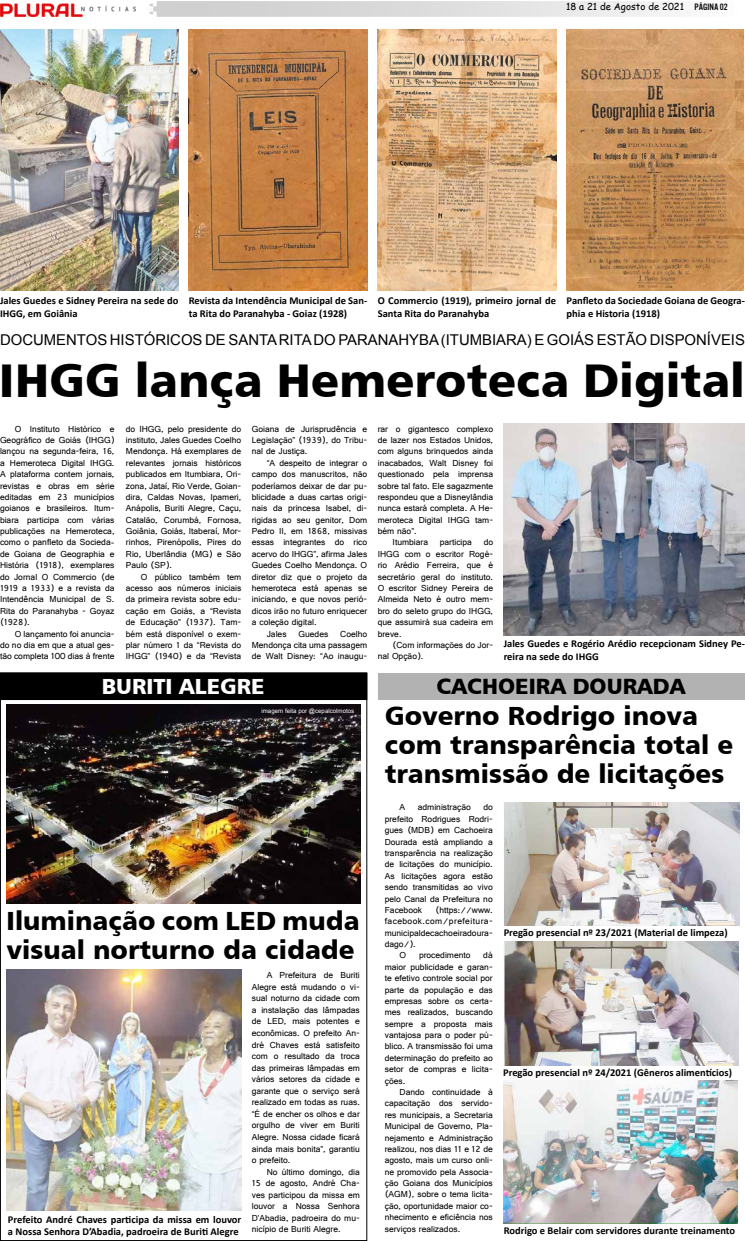
<style>
.page{position:relative;width:745px;height:1241px;background:#fff}
.page>*{position:absolute;margin:0;border:0;box-sizing:border-box;transform-origin:0 0}
.t1{font:47.25px "Humanist 777 BT Black B";color:#000}
.t2{font:26.25px/28.9px "Humanist 777 BT Black B";color:#000}
.t3{font:22.05px "Humanist 777 BT Black B";color:#000}
.t4{font:21.88px "Humanist 777 BT Black B";color:#fff}
.t5{font:14.88px "Arial";color:#000}
.t6{font:700 10.5px/12.6px "Calibri";color:#000}
.t7{font:9.62px "Comic Sans MS";color:#000}
.t8{font:9.19px/11.4px "Gautami";color:#000;text-align:justify}
.t9{font:9.19px "Gautami";letter-spacing:.045em;color:#000}
.t10{font:6.12px "Arial";color:#fff}
.s1{font-family:"U.S.101"}
</style>
<div class="page">
<svg style="left:149px;top:1px;width:521px;height:16px;background:#dedede"></svg>
<img style="left:1px;top:3px;width:135px;height:14px">
<img style="left:0;top:29px;width:178px;height:253px">
<img style="left:189px;top:29px;width:178px;height:253px">
<img style="left:377px;top:29px;width:178px;height:253px">
<img style="left:566px;top:29px;width:177px;height:253px">
<img style="left:0;top:282px;width:744px;height:9px">
<img style="left:503px;top:423px;width:241px;height:202px">
<svg style="left:503px;top:625px;width:241px;height:11px;background:#7a797e"></svg>
<div style="left:0;top:673px;width:366px;height:26px;background:#000"></div>
<div style="left:0;top:672px;width:367px;height:28px;border:1px solid #000"></div>
<img style="left:7px;top:704px;width:353px;height:199px">
<img style="left:7px;top:969px;width:234px;height:231px">
<svg style="left:6px;top:1200px;width:236px;height:11px;background:#cbc5bb"></svg>
<div style="left:378px;top:672px;width:366px;height:27px;background:#b3b2b2"></div>
<img style="left:504px;top:802px;width:234px;height:123px">
<img style="left:503px;top:1080px;width:234px;height:131px">
<svg style="left:503px;top:914px;width:226px;height:12px"></svg>
<img style="left:503px;top:1211px;width:234px;height:13px">
<img style="left:504px;top:941px;width:234px;height:124px">
<svg style="left:503px;top:1057px;width:230px;height:35px"></svg>
<p class="t7" style="left:565px;top:0;width:163px">18 a 21 de Agosto de 2021 <span class="s1">PÁGINa 02</span></p>
<p class="t6" style="left:0;top:294px;width:180px">Jales Guedes e Sidney Pereira na sede do<br>IHGG, em Goiânia</p>
<p class="t6" style="left:189px;top:294px;width:180px">Revista da Intendência Municipal de San&shy;ta Rita do Paranahyba - Goiaz (1928)</p>
<p class="t6" style="left:377px;top:294px;width:180px">O Commercio (1919), primeiro jornal de<br>Santa Rita do Paranahyba</p>
<p class="t6" style="left:566px;top:294px;width:180px">Panfleto da Sociedade Goiana de Geogra&shy;phia e Historia (1918)</p>
<h3 class="t5" style="left:0;top:329px;width:746px">DOCUMENTOS HISTÓRICOS DE SANTA RITA DO PARANAHYBA (ITUMBIARA) E GOIÁS ESTÃO DISPONÍVEIS</h3>
<h1 class="t1" style="left:0;top:350px;width:746px">IHGG lança Hemeroteca Digital</h1>
<p class="t8" style="left:0;top:423px;width:116px;text-indent:15px">O Instituto Histórico e Geográfico de Goiás (IHGG) lançou na segunda-feira, 16, a Hemeroteca Digital IHGG.<br>A plataforma contem jornais, revistas e obras em série editadas em 23 municípios goianos e brasileiros. Itum&shy;biara participa com várias publicações na Hemeroteca, como o panfleto da Socieda&shy;de Goiana de Geographia e História (1918), exemplares do Jornal O Commercio (de 1919 a 1933) e a revista da Intendência Municipal de S.<br>Rita do Paranahyba - Goyaz (1928).</p>
<p class="t8" style="left:0;top:627px;width:116px;text-indent:15px">O lançamento foi anuncia&shy;do no dia em que a atual ges&shy;tão completa 100 dias à frente</p>
<p class="t8" style="left:252px;top:423px;width:117px">Goiana de Jurisprudência e Legislação” (1939), do Tribu&shy;nal de Justiça.</p>
<p class="t8" style="left:266px;top:457px;width:102px">“A despeito de integrar o</p>
<p class="t8" style="left:252px;top:468px;width:117px">campo dos manuscritos, não</p>
<p class="t8" style="left:252px;top:479px;width:117px">poderíamos deixar de dar pu-</p>
<p class="t8" style="left:252px;top:491px;width:117px">blicidade a duas cartas origi-</p>
<p class="t8" style="left:252px;top:502px;width:117px">nais da princesa Isabel, di-</p>
<p class="t8" style="left:252px;top:514px;width:117px">rigidas ao seu genitor, Dom</p>
<p class="t8" style="left:252px;top:525px;width:117px">Pedro II, em 1868, missivas</p>
<p class="t8" style="left:252px;top:536px;width:117px">essas integrantes do rico</p>
<p class="t8" style="left:252px;top:548px;width:117px">acervo do IHGG”, afirma Jales</p>
<p class="t8" style="left:252px;top:559px;width:117px">Guedes Coelho Mendonça. O</p>
<p class="t8" style="left:252px;top:570px;width:117px">diretor diz que o projeto da</p>
<p class="t8" style="left:252px;top:582px;width:117px">hemeroteca está apenas se</p>
<p class="t8" style="left:252px;top:593px;width:117px">iniciando, e que novos perió-</p>
<p class="t8" style="left:252px;top:605px;width:117px">dicos irão no futuro enriquecer</p>
<p class="t8" style="left:252px;top:616px;width:66px">a coleção digital.</p>
<p class="t8" style="left:266px;top:627px;width:21px">Jales</p>
<p class="t8" style="left:298px;top:627px;width:31px">Guedes</p>
<p class="t8" style="left:126px;top:423px;width:117px">do IHGG, pelo presidente do instituto, Jales Guedes Coelho Mendonça. Há exemplares de relevantes jornais históricos publicados em Itumbiara, Ori&shy;zona, Jataí, Rio Verde, Goian&shy;dira, Caldas Novas, Ipameri, Anápolis, Buriti Alegre, Caçu, Catalão, Corumbá, Fornosa, Goiânia, Goiás, Itaberaí, Mor&shy;rinhos, Pirenópolis, Pires do Rio, Uberlândia (MG) e São Paulo (SP).</p>
<p class="t8" style="left:126px;top:570px;width:117px;text-indent:15px">O público também tem acesso aos números iniciais da primeira revista sobre edu&shy;cação em Goiás, a “Revista de Educação” (1937). Tam&shy;bém está disponível o exem&shy;plar número 1 da “Revista do IHGG” (1940) e da “Revista</p>
<p class="t8" style="left:377px;top:423px;width:117px">rar o gigantesco complexo</p>
<p class="t8" style="left:377px;top:434px;width:117px">de lazer nos Estados Unidos,</p>
<p class="t8" style="left:377px;top:445px;width:117px">com alguns brinquedos ainda</p>
<p class="t8" style="left:377px;top:457px;width:117px">inacabados, Walt Disney foi</p>
<p class="t8" style="left:377px;top:468px;width:117px">questionado pela imprensa</p>
<p class="t8" style="left:377px;top:479px;width:117px">sobre tal fato. Ele sagazmente</p>
<p class="t8" style="left:377px;top:491px;width:117px">respondeu que a Disneylândia</p>
<p class="t8" style="left:377px;top:502px;width:117px">nunca estará completa. A He-</p>
<p class="t8" style="left:377px;top:513px;width:117px">meroteca Digital IHGG tam-</p>
<p class="t8" style="left:377px;top:525px;width:40px">bém não”.</p>
<p class="t8" style="left:392px;top:536px;width:37px">Itumbiara</p>
<p class="t8" style="left:439px;top:536px;width:34px">participa</p>
<p class="t8" style="left:377px;top:536px;width:117px;text-indent:106px">do IHGG com o escritor Rogé&shy;rio Arédio Ferreira, que é secretário geral do instituto.<br>O escritor Sidney Pereira de Almeida Neto é outro mem&shy;bro do seleto grupo do IHGG, que assumirá sua cadeira em breve.</p>
<p class="t8" style="left:377px;top:639px;width:117px;text-indent:15px">(Com informações do Jor&shy;nal Opção).</p>
<p class="t8" style="left:252px;top:627px;width:117px;text-indent:88px">Coelho Mendonça cita uma passagem de Walt Disney: “Ao inaugu-</p>
<p class="t6" style="left:503px;top:637px;width:243px">Jales Guedes e Rogério Arédio recepcionam Sidney Pe&shy;reira na sede do IHGG</p>
<h3 class="t4" style="left:102px;top:671px;width:164px">BURITI ALEGRE</h3>
<p class="t10" style="left:261px;top:706px;width:94px">imagem feita por @cepalcolmotos</p>
<h2 class="t2" style="left:7px;top:905px;width:354px">Iluminação com LED muda visual norturno da cidade</h2>
<p class="t6" style="left:8px;top:1212px;width:235px">Prefeito André Chaves participa da missa em louvor a Nossa Senhora D’Abadia, padroeira de Buriti Alegre</p>
<p class="t8" style="left:252px;top:969px;width:109px;text-indent:15px">A Prefeitura de Buriti Alegre está mudando o vi&shy;sual noturno da cidade com a instalação das lâmpadas de LED, mais potentes e econômicas. O prefeito An&shy;dré Chaves está satisfeito com o resultado da troca das primeiras lâmpadas em vários setores da cidade e garante que o serviço será realizado em todas as ruas. “É de encher os olhos e dar orgulho de viver em Buriti Alegre. Nossa cidade ficará ainda mais bonita”, garantiu o prefeito.</p>
<p class="t8" style="left:252px;top:1165px;width:109px;text-indent:15px">No último domingo, dia 15 de agosto, André Cha&shy;ves participou da missa em louvor a Nossa Senhora D’Abadia, padroeira do mu&shy;nicípio de Buriti Alegre.</p>
<h3 class="t3" style="left:436px;top:671px;width:250px">CACHOEIRA DOURADA</h3>
<h2 class="t2" style="left:384px;top:701px;width:349px">Governo Rodrigo inova com transparência total e transmissão de licitações</h2>
<p class="t8" style="left:399px;top:801px;width:7px">A</p>
<p class="t8" style="left:417px;top:801px;width:54px">administração</p>
<p class="t8" style="left:384px;top:801px;width:109px;text-indent:98px">do prefeito Rodrigues Rodri&shy;gues (MDB) em Cachoeira Dourada está ampliando a transparência na realização de licitações do município.<br>As licitações agora estão sendo transmitidas ao vivo pelo Canal da Prefeitura no Facebook</p>
<p class="t8" style="left:435px;top:903px;width:59px">(https://www.</p>
<p class="t9" style="left:384px;top:915px;width:109px">facebook.com/prefeitura-</p>
<p class="t8" style="left:384px;top:926px;width:109px">municipaldecachoeiradoura-</p>
<p class="t8" style="left:384px;top:938px;width:32px">dago/).</p>
<p class="t8" style="left:399px;top:949px;width:8px">O</p>
<p class="t8" style="left:419px;top:949px;width:53px">procedimento</p>
<p class="t8" style="left:384px;top:949px;width:109px;text-indent:98px">dá maior publicidade e garan&shy;te efetivo controle social por parte da população e das empresas sobre os certa&shy;mes realizados, buscando sempre a proposta mais vantajosa para o poder pú&shy;blico. A transmissão foi uma determinação do prefeito ao setor de compras e licita&shy;ções.</p>
<p class="t8" style="left:384px;top:1085px;width:109px;text-indent:15px">Dando continuidade à capacitação dos servido&shy;res municipais, a Secretaria Municipal de Governo, Pla&shy;nejamento e Administração realizou, nos dias 11 e 12 de agosto, mais um curso onli&shy;ne promovido pela Associa&shy;ção Goiana dos Municípios (AGM), sobre o tema licita&shy;ção, oportunidade maior co&shy;nhecimento e eficiência nos serviços realizados.</p>
<p class="t6" style="left:503px;top:926px;width:225px">Pregão presencial nº 23/2021 (Material de limpeza)</p>
<p class="t6" style="left:503px;top:1065px;width:230px">Pregão presencial nº 24/2021 (Gêneros alimentícios)</p>
<p class="t6" style="left:503px;top:1223px;width:233px">Rodrigo e Belair com servidores durante treinamento</p>
</div>
